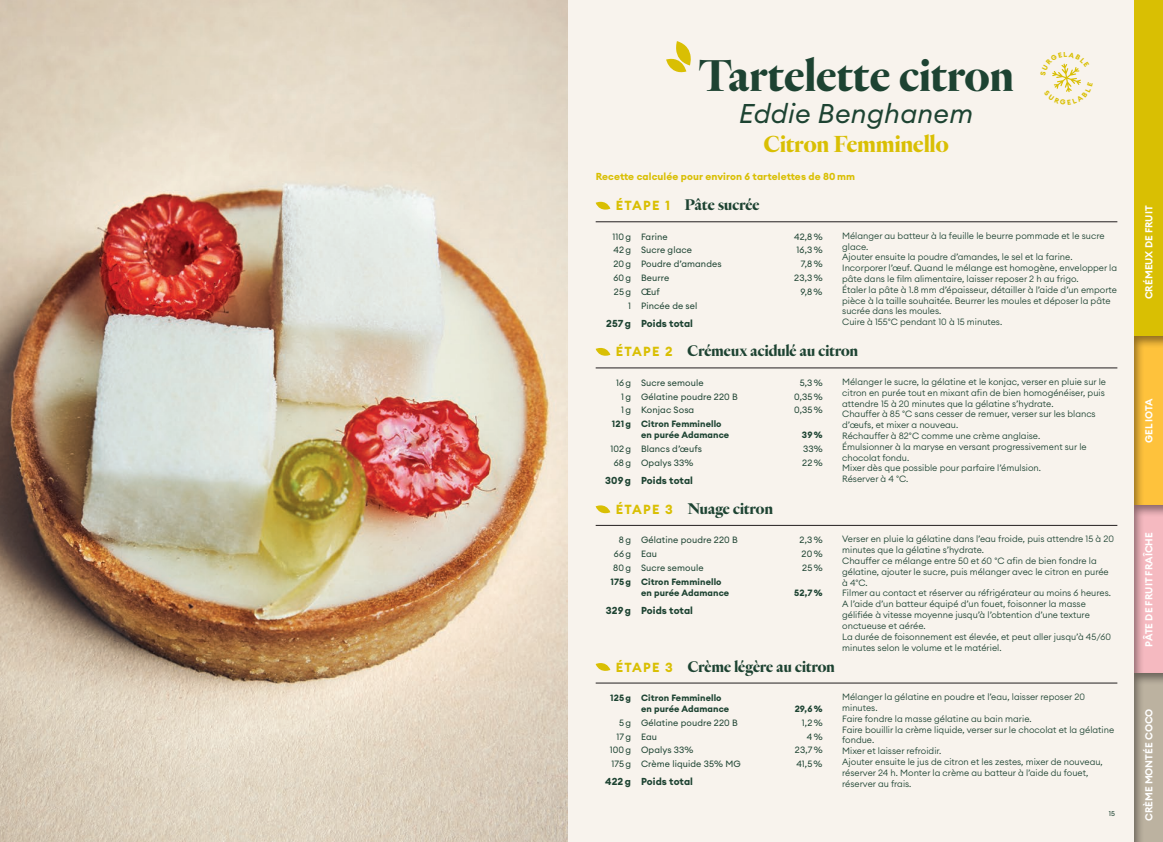
<style>
.page{position:relative;width:1163px;height:842px;background:#fff}
.page>*{position:absolute;margin:0;border:0;box-sizing:border-box;transform-origin:0 0}
.t1{font:700 46px "Heldane Display";letter-spacing:.01em;color:#1d4332}
.t2{font:italic 26.8px "Euclid Circular A";letter-spacing:.01em;color:#1d4332}
.t3{font:700 24px "Heldane Display";letter-spacing:.01em;color:#d9bf03}
.t4{font:700 16px "Heldane Display";letter-spacing:.01em;color:#1d4332}
.t5{font:700 10px "Euclid Circular A";letter-spacing:.01em;color:#1d4332}
.t6{font:600 10px "Euclid Circular A";color:#fff}
.t7{font:700 10px "Euclid Circular A";letter-spacing:.01em;color:#d9bf03}
.t8{font:300 9px/10.8px "Euclid Circular A";color:#1d4332}
.t9{font:9px "Euclid Circular A";letter-spacing:.01em;color:#1d4332}
.t10{font:700 9px/11px "Euclid Circular A";letter-spacing:.01em;color:#1d4332}
.t11{font:7px "Euclid Circular A";color:#1d4332}
.s1{font-family:"Euclid Circular A";font-size:13px;color:#d9bf03}
</style>
<div class="page">
<div style="left:567px;top:0;width:595px;height:842px;background:#f8f3ed"></div>
<hr style="left:595px;top:222px;width:522px;height:1px;background:#231f20">
<svg style="left:595px;top:202px;width:15px;height:8px"></svg>
<hr style="left:595px;top:368px;width:522px;height:1px;background:#231f20">
<svg style="left:595px;top:348px;width:15px;height:8px"></svg>
<hr style="left:595px;top:525px;width:522px;height:1px;background:#231f20">
<svg style="left:595px;top:505px;width:15px;height:8px"></svg>
<hr style="left:595px;top:683px;width:522px;height:1px;background:#231f20">
<svg style="left:595px;top:663px;width:15px;height:8px"></svg>
<svg style="left:666px;top:41px;width:25px;height:32px"></svg>
<img style="left:0;top:0;width:567px;height:842px">
<div style="left:1134px;top:0;width:28px;height:337px;background:#d9bf03"></div>
<div style="left:1132px;top:335px;width:30px;height:171px;background:#231f20;opacity:.5"></div>
<div style="left:1132px;top:503px;width:30px;height:171px;background:#231f20;opacity:.5"></div>
<div style="left:1132px;top:672px;width:30px;height:170px;background:#231f20;opacity:.5"></div>
<svg style="left:1052px;top:63px;width:29px;height:30px"></svg>
<h1 class="t1" style="left:698px;top:47px;width:316px">Tartelette citron</h1>
<h2 class="t2" style="left:739px;top:96px;width:235px">Eddie Benghanem</h2>
<h3 class="t3" style="left:763px;top:129px;width:186px">Citron Femminello</h3>
<p class="t7" style="left:595px;top:170px;width:261px">Recette calculée pour environ 6 tartelettes de 80 mm</p>
<h3 class="t4" style="left:615px;top:195px;width:145px"><span class="s1">ÉTAPE 1</span> Pâte sucrée</h3>
<p class="t9" style="left:612px;top:231px;width:57px">110 g Farine</p>
<p class="t9" style="left:794px;top:231px;width:30px">42,8 %</p>
<p class="t9" style="left:613px;top:244px;width:80px">42 g Sucre glace</p>
<p class="t9" style="left:796px;top:244px;width:27px">16,3 %</p>
<p class="t9" style="left:613px;top:258px;width:110px">20 g Poudre d’amandes</p>
<p class="t9" style="left:800px;top:258px;width:23px">7,8 %</p>
<p class="t9" style="left:613px;top:272px;width:57px">60 g Beurre</p>
<p class="t9" style="left:794px;top:272px;width:30px">23,3 %</p>
<p class="t9" style="left:614px;top:286px;width:47px">25 g Œuf</p>
<p class="t9" style="left:800px;top:286px;width:24px">9,8 %</p>
<p class="t9" style="left:628px;top:300px;width:71px">1 Pincée de sel</p>
<p class="t5" style="left:606px;top:317px;width:88px">257 g Poids total</p>
<p class="t8" style="left:842px;top:230px;width:276px">Mélanger au batteur à la feuille le beurre pommade et le sucre glace.<br>Ajouter ensuite la poudre d’amandes, le sel et la farine.<br>Incorporer l’œuf. Quand le mélange est homogène, envelopper la pâte dans le film alimentaire, laisser reposer 2 h au frigo.<br>Étaler la pâte à 1.8 mm d’épaisseur, détailler à l’aide d’un emporte pièce à la taille souhaitée. Beurrer les moules et déposer la pâte sucrée dans les moules.<br>Cuire à 155°C pendant 10 à 15 minutes.</p>
<h3 class="t4" style="left:615px;top:341px;width:244px"><span class="s1">ÉTAPE 2</span> Crémeux acidulé au citron</h3>
<p class="t9" style="left:616px;top:377px;width:89px">16 g Sucre semoule</p>
<p class="t9" style="left:799px;top:377px;width:24px">5,3 %</p>
<p class="t9" style="left:621px;top:391px;width:118px">1 g Gélatine poudre 220 B</p>
<p class="t9" style="left:794px;top:391px;width:30px">0,35 %</p>
<p class="t9" style="left:621px;top:404px;width:75px">1 g Konjac Sosa</p>
<p class="t9" style="left:794px;top:404px;width:30px">0,35 %</p>
<p class="t10" style="left:641px;top:419px;width:90px;text-indent:-29px">121 g Citron Femminello en purée Adamance</p>
<p class="t10" style="left:801px;top:430px;width:22px">39 %</p>
<p class="t9" style="left:610px;top:443px;width:93px">102 g Blancs d’œufs</p>
<p class="t9" style="left:803px;top:443px;width:21px">33%</p>
<p class="t9" style="left:613px;top:457px;width:81px">68 g Opalys 33%</p>
<p class="t9" style="left:802px;top:457px;width:22px">22 %</p>
<p class="t5" style="left:605px;top:474px;width:89px">309 g Poids total</p>
<p class="t8" style="left:842px;top:376px;width:265px">Mélanger le sucre, la gélatine et le konjac, verser en pluie sur le citron en purée tout en mixant afin de bien homogénéiser, puis attendre 15 à 20 minutes que la gélatine s’hydrate.<br>Chauffer à 85 °C sans cesser de remuer, verser sur les blancs d’œufs, et mixer a nouveau.<br>Réchauffer à 82°C comme une crème anglaise.<br>Émulsionner à la maryse en versant progressivement sur le chocolat fondu.<br>Mixer dès que possible pour parfaire l’émulsion.<br>Réserver à 4 °C.</p>
<h3 class="t4" style="left:615px;top:499px;width:159px"><span class="s1">ÉTAPE 3</span> Nuage citron</h3>
<p class="t9" style="left:619px;top:534px;width:120px">8 g Gélatine poudre 220 B</p>
<p class="t9" style="left:799px;top:534px;width:24px">2,3 %</p>
<p class="t9" style="left:614px;top:548px;width:45px">66 g Eau</p>
<p class="t9" style="left:801px;top:548px;width:22px">20 %</p>
<p class="t9" style="left:613px;top:562px;width:92px">80 g Sucre semoule</p>
<p class="t9" style="left:802px;top:562px;width:22px">25 %</p>
<p class="t10" style="left:641px;top:576px;width:90px;text-indent:-30px">175 g Citron Femminello en purée Adamance</p>
<p class="t10" style="left:794px;top:587px;width:30px">52,7 %</p>
<p class="t5" style="left:605px;top:604px;width:89px">329 g Poids total</p>
<p class="t8" style="left:842px;top:534px;width:273px">Verser en pluie la gélatine dans l’eau froide, puis attendre 15 à 20 minutes que la gélatine s’hydrate.<br>Chauffer ce mélange entre 50 et 60 °C afin de bien fondre la gélatine, ajouter le sucre, puis mélanger avec le citron en purée à 4°C.<br>Filmer au contact et réserver au réfrigérateur au moins 6 heures.<br>A l’aide d’un batteur équipé d’un fouet, foisonner la masse gélifiée à vitesse moyenne jusqu’à l’obtention d’une texture onctueuse et aérée.<br>La durée de foisonnement est élevée, et peut aller jusqu’à 45/60 minutes selon le volume et le matériel.</p>
<h3 class="t4" style="left:615px;top:656px;width:220px"><span class="s1">ÉTAPE 3</span> Crème légère au citron</h3>
<p class="t10" style="left:641px;top:692px;width:90px;text-indent:-31px">125 g Citron Femminello en purée Adamance</p>
<p class="t10" style="left:794px;top:703px;width:29px">29,6 %</p>
<p class="t9" style="left:619px;top:717px;width:120px">5 g Gélatine poudre 220 B</p>
<p class="t9" style="left:801px;top:717px;width:22px">1,2 %</p>
<p class="t9" style="left:616px;top:730px;width:42px">17 g Eau</p>
<p class="t9" style="left:806px;top:730px;width:17px">4 %</p>
<p class="t9" style="left:609px;top:744px;width:85px">100 g Opalys 33%</p>
<p class="t9" style="left:794px;top:744px;width:29px">23,7 %</p>
<p class="t9" style="left:611px;top:758px;width:131px">175 g Crème liquide 35% MG</p>
<p class="t9" style="left:796px;top:758px;width:28px">41,5 %</p>
<p class="t5" style="left:605px;top:775px;width:89px">422 g Poids total</p>
<p class="t8" style="left:842px;top:691px;width:273px">Mélanger la gélatine en poudre et l’eau, laisser reposer 20 minutes.<br>Faire fondre la masse gélatine au bain marie.<br>Faire bouillir la crème liquide, verser sur le chocolat et la gélatine fondue.<br>Mixer et laisser refroidir.<br>Ajouter ensuite le jus de citron et les zestes, mixer de nouveau, réserver 24 h. Monter la crème au batteur à l’aide du fouet, réserver au frais.</p>
<p class="t11" style="left:1108px;top:809px;width:8px">15</p>
<p class="t6" style="left:1142px;top:299px;width:95px;rotate:-90deg">CRÉMEUX DE FRUIT</p>
<p class="t6" style="left:1142px;top:443px;width:46px;rotate:-90deg">GEL IOTA</p>
<p class="t6" style="left:1142px;top:646px;width:116px;rotate:-90deg">PÂTE DE FRUIT FRAÎCHE</p>
<p class="t6" style="left:1142px;top:821px;width:114px;rotate:-90deg">CRÈME MONTÉE COCO</p>
</div>
